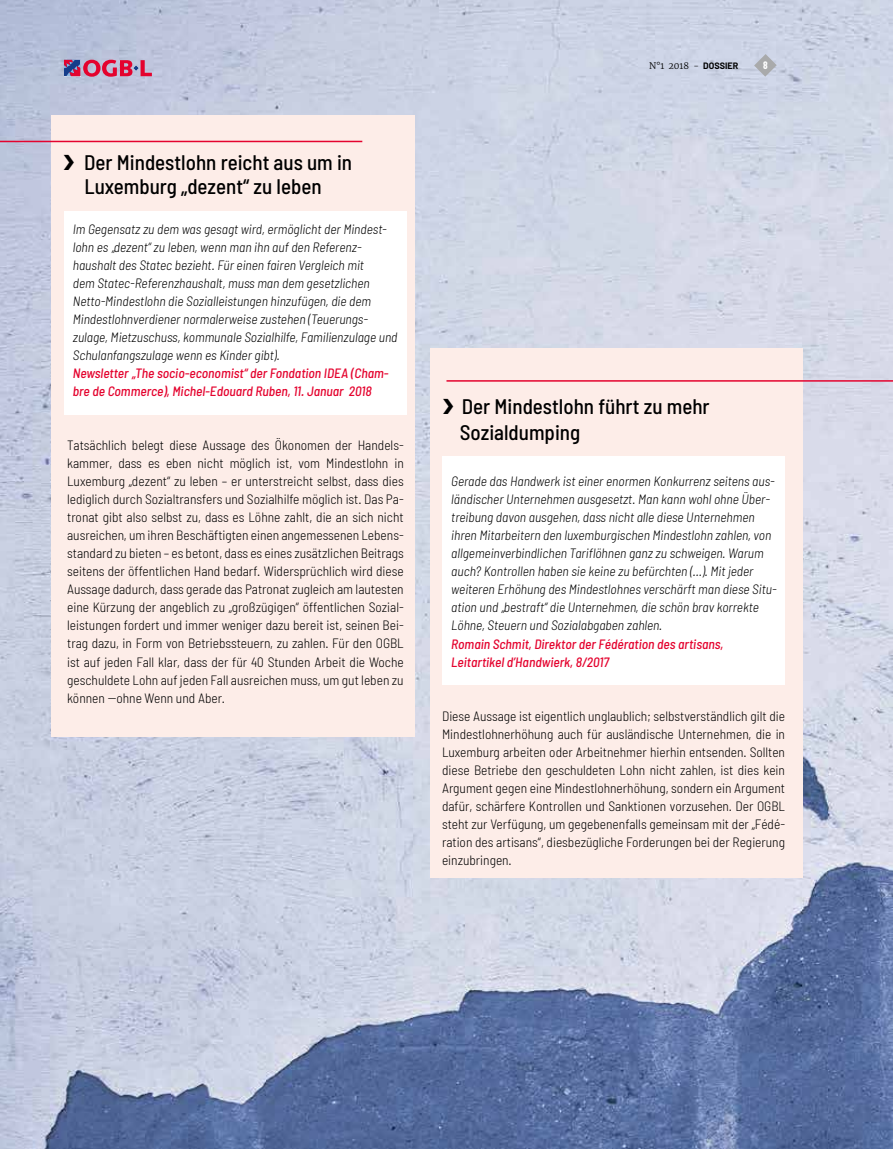
<style>
.page{position:relative;width:893px;height:1149px;background:#fff}
.page>*{position:absolute;margin:0;border:0;box-sizing:border-box;transform-origin:0 0}
.t1{font:500 semi-condensed 21px/25.5px "Barlow";color:#000}
.t2{font:300 semi-condensed 13.5px/18px "Barlow";color:#000;text-align:justify}
.t3{font:italic 300 semi-condensed 13.5px/18px "Barlow";color:#000}
.t4{font:italic 500 semi-condensed 13.5px/18px "Barlow";color:#e4032e}
.t5{font:700 10.5px "Barlow Condensed";color:#fff}
.t6{font:300 9px "Merriweather";color:#000}
.s1{font-family:"Barlow";font-weight:700}
</style>
<div class="page">
<img style="left:0;top:0;width:893px;height:1148px">
<div style="left:51px;top:115px;width:364px;height:621px;background:#fdede8"></div>
<div style="left:430px;top:348px;width:372px;height:529px;background:#fdede8"></div>
<div style="left:443px;top:456px;width:342px;height:228px;background:#fff"></div>
<hr style="left:446px;top:380px;width:447px;height:1px;background:#e4032e">
<div style="left:64px;top:211px;width:343px;height:203px;background:#fff"></div>
<hr style="left:0;top:141px;width:362px;height:1px;background:#e4032e">
<svg style="left:754px;top:54px;width:23px;height:23px"></svg>
<svg style="left:64px;top:60px;width:88px;height:17px"></svg>
<h1 class="t1" style="left:84px;top:149px;width:269px;line-height:24px">Der Mindestlohn reicht aus um in<br>Luxemburg „dezent“ zu leben</h1>
<p class="t3" style="left:73px;top:220px;width:326px">Im Gegensatz zu dem was gesagt wird, ermöglicht der Mindest&shy;lohn es „dezent“ zu leben, wenn man ihn auf den Referenz&shy;haushalt des Statec bezieht. Für einen fairen Vergleich mit<br>dem Statec-Referenzhaushalt, muss man dem gesetzlichen Netto-Mindestlohn die Sozialleistungen hinzufügen, die dem Mindestlohnverdiener normalerweise zustehen (Teuerungs&shy;zulage, Mietzuschuss, kommunale Sozialhilfe, Familienzulage und Schulanfangszulage wenn es Kinder gibt).</p>
<p class="t4" style="left:73px;top:364px;width:317px">Newsletter „The socio-economist“ der Fondation IDEA (Cham&shy;bre de Commerce), Michel-Edouard Ruben, 11. Januar 2018</p>
<p class="t2" style="left:67px;top:436px;width:338px">Tatsächlich belegt diese Aussage des Ökonomen der Handels&shy;kammer, dass es eben nicht möglich ist, vom Mindestlohn in Luxemburg „dezent“ zu leben – er unterstreicht selbst, dass dies lediglich durch Sozialtransfers und Sozialhilfe möglich ist. Das Pa&shy;tronat gibt also selbst zu, dass es Löhne zahlt, die an sich nicht ausreichen, um ihren Beschäftigten einen angemessenen Lebens&shy;standard zu bieten – es betont, dass es eines zusätzlichen Beitrags seitens der öffentlichen Hand bedarf. Widersprüchlich wird diese Aussage dadurch, dass gerade das Patronat zugleich am lautesten eine Kürzung der angeblich zu „großzügigen“ öffentlichen Sozial&shy;leistungen fordert und immer weniger dazu bereit ist, seinen Bei&shy;trag dazu, in Form von Betriebssteuern, zu zahlen. Für den OGBL ist auf jeden Fall klar, dass der für 40 Stunden Arbeit die Woche geschuldete Lohn auf jeden Fall ausreichen muss, um gut leben zu können --ohne Wenn und Aber.</p>
<p class="t6" style="left:649px;top:59px;width:90px">N°1 2018 - <span class="s1">DOSSIER</span></p>
<p class="t5" style="left:763px;top:58px;width:6px">8</p>
<h1 class="t1" style="left:460px;top:393px;width:251px">Der Mindestlohn führt zu mehr<br>Sozialdumping</h1>
<p class="t3" style="left:451px;top:472px;width:327px">Gerade das Handwerk ist einer enormen Konkurrenz seitens aus&shy;ländischer Unternehmen ausgesetzt. Man kann wohl ohne Über&shy;treibung davon ausgehen, dass nicht alle diese Unternehmen ihren Mitarbeitern den luxemburgischen Mindestlohn zahlen, von allgemeinverbindlichen Tariflöhnen ganz zu schweigen. Warum auch? Kontrollen haben sie keine zu befürchten (…). Mit jeder weiteren Erhöhung des Mindestlohnes verschärft man diese Situ&shy;ation und „bestraft“ die Unternehmen, die schön brav korrekte Löhne, Steuern und Sozialabgaben zahlen.</p>
<p class="t4" style="left:451px;top:634px;width:274px">Romain Schmit, Direktor der Fédération des artisans,<br>Leitartikel d’Handwierk, 8/2017</p>
<p class="t2" style="left:442px;top:706px;width:345px">Diese Aussage ist eigentlich unglaublich; selbstverständlich gilt die Mindestlohnerhöhung auch für ausländische Unternehmen, die in Luxemburg arbeiten oder Arbeitnehmer hierhin entsenden. Sollten diese Betriebe den geschuldeten Lohn nicht zahlen, ist dies kein Argument gegen eine Mindestlohnerhöhung, sondern ein Argument dafür, schärfere Kontrollen und Sanktionen vorzusehen. Der OGBL steht zur Verfügung, um gegebenenfalls gemeinsam mit der „Fédé&shy;ration des artisans“, diesbezügliche Forderungen bei der Regierung einzubringen.</p>
</div>
